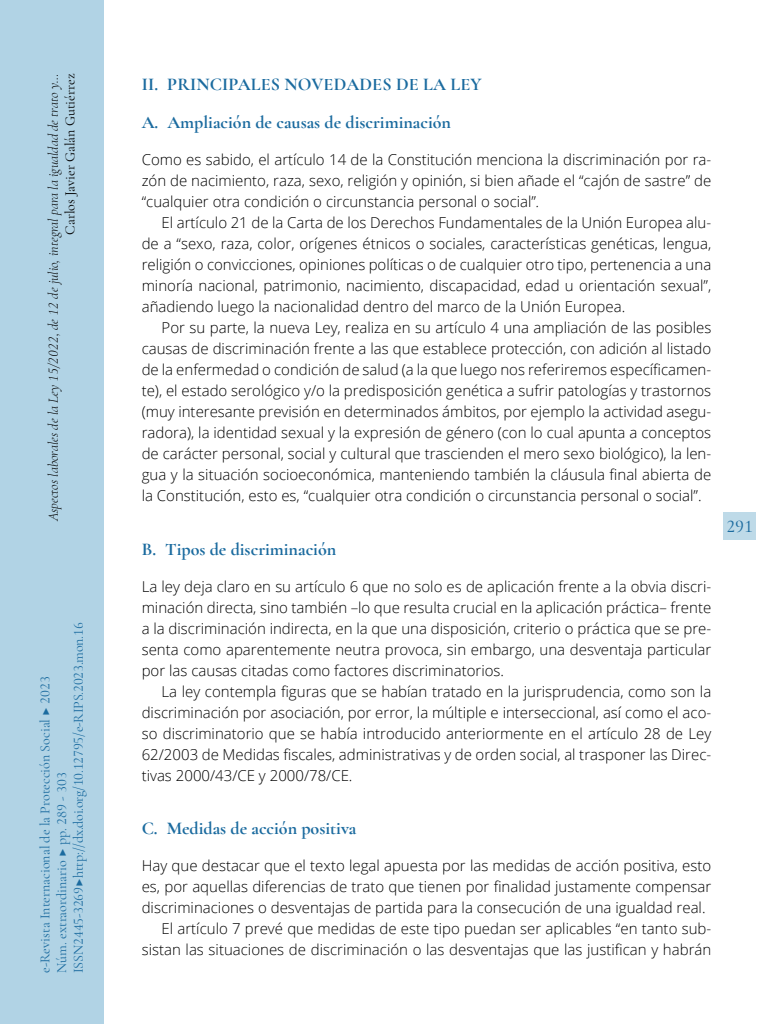
<style>
.page{position:relative;width:768px;height:1024px;background:#fff}
.page>*{position:absolute;margin:0;border:0;box-sizing:border-box;transform-origin:0 0}
._41_Enunciado_1_1{font:700 18px "Cormorant Garamond";color:#1b6b9f}
._41_Enunciado_1_1_tras{font:700 18px "Cormorant Garamond";color:#1b6b9f}
._40_Enunciado{font:700 18px "Cormorant Garamond";letter-spacing:.01em;color:#1b6b9f}
.t1{font:500 18px "Cormorant Garamond";color:#1b6b9f}
._00_bsc{font:300 15px/21px "Open Sans";color:#000;text-align:justify}
._00_bsc_Sin{font:300 15px/21px "Open Sans";color:#000;text-align:justify}
.t2{font:14px/16.8px "Cormorant Garamond";color:#1b6b9f}
.t3{font:italic 300 14px "Cormorant Garamond";color:#000}
.t4{font:14px "Cormorant Garamond";color:#000}
.s1{font-style:italic}
</style>
<div class="page">
<div style="left:0;top:0;width:103px;height:1024px;background:#b1d3e5"></div>
<div style="left:724px;top:512px;width:32px;height:28px;background:#bedae8"></div>
<p class="t3" style="left:45px;top:521px;width:449px;rotate:-90deg">Aspectos laborales de la Ley 15/2022, de 12 de julio, integral para la igualdad de trato y…</p>
<p class="t4" style="left:62px;top:235px;width:163px;rotate:-90deg">Carlos Javier Galán Gutiérrez</p>
<p class="t2" style="left:36px;top:973px;width:352px;rotate:-90deg">e-Revista Internacional de la Protección Social ▶ 2023<br>Núm. extraordinario ▶ pp. 289 - 303<br>ISSN 2445-3269 ▶ http://dx.doi.org/10.12795/e-RIPS.2023.mon.16</p>
<p class="_40_Enunciado" style="left:142px;top:73px;width:341px">II. PRINCIPALES NOVEDADES DE LA LEY</p>
<p class="_41_Enunciado_1_1_tras" style="left:142px;top:111px;width:311px">A. Ampliación de causas de discriminación</p>
<p class="_00_bsc_Sin" style="left:142px;top:149px;width:571px">Como es sabido, el artículo 14 de la Constitución menciona la discriminación por ra&shy;zón de nacimiento, raza, sexo, religión y opinión, si bien añade el “cajón de sastre” de “cualquier otra condición o circunstancia personal o social”<span class="s1">.</span></p>
<p class="_00_bsc" style="left:142px;top:212px;width:571px;text-indent:20px">El artículo 21 de la Carta de los Derechos Fundamentales de la Unión Europea alu&shy;de a “sexo, raza, color, orígenes étnicos o sociales, características genéticas, lengua, religión o convicciones, opiniones políticas o de cualquier otro tipo, pertenencia a una minoría nacional, patrimonio, nacimiento, discapacidad, edad u orientación sexual”, añadiendo luego la nacionalidad dentro del marco de la Unión Europea.</p>
<p class="_00_bsc" style="left:142px;top:317px;width:571px;text-indent:20px">Por su parte, la nueva Ley, realiza en su artículo 4 una ampliación de las posibles causas de discriminación frente a las que establece protección, con adición al listado de la enfermedad o condición de salud (a la que luego nos referiremos específicamen&shy;te), el estado serológico y/o la predisposición genética a sufrir patologías y trastornos (muy interesante previsión en determinados ámbitos, por ejemplo la actividad asegu&shy;radora), la identidad sexual y la expresión de género (con lo cual apunta a conceptos de carácter personal, social y cultural que trascienden el mero sexo biológico), la len&shy;gua y la situación socioeconómica, manteniendo también la cláusula final abierta de la Constitución, esto es, “cualquier otra condición o circunstancia personal o social”.</p>
<p class="_41_Enunciado_1_1" style="left:142px;top:538px;width:196px">B. Tipos de discriminación</p>
<p class="_00_bsc_Sin" style="left:142px;top:575px;width:571px">La ley deja claro en su artículo 6 que no solo es de aplicación frente a la obvia discri&shy;minación directa, sino también –lo que resulta crucial en la aplicación práctica– frente a la discriminación indirecta, en la que una disposición, criterio o práctica que se pre&shy;senta como aparentemente neutra provoca, sin embargo, una desventaja particular por las causas citadas como factores discriminatorios.</p>
<p class="_00_bsc" style="left:142px;top:680px;width:571px;text-indent:20px">La ley contempla figuras que se habían tratado en la jurisprudencia, como son la discriminación por asociación, por error, la múltiple e interseccional, así como el aco&shy;so discriminatorio que se había introducido anteriormente en el artículo 28 de Ley 62/2003 de Medidas fiscales, administrativas y de orden social, al trasponer las Direc&shy;tivas 2000/43/CE y 2000/78/CE.</p>
<p class="_41_Enunciado_1_1" style="left:142px;top:817px;width:216px">C. Medidas de acción positiva</p>
<p class="_00_bsc_Sin" style="left:142px;top:855px;width:571px">Hay que destacar que el texto legal apuesta por las medidas de acción positiva, esto es, por aquellas diferencias de trato que tienen por finalidad justamente compensar discriminaciones o desventajas de partida para la consecución de una igualdad real.</p>
<p class="_00_bsc" style="left:142px;top:918px;width:571px;text-align:right">El artículo 7 prevé que medidas de este tipo puedan ser aplicables “en tanto sub&shy;sistan las situaciones de discriminación o las desventajas que las justifican y habrán</p>
<p class="t1" style="left:726px;top:515px;width:28px">291</p>
</div>
